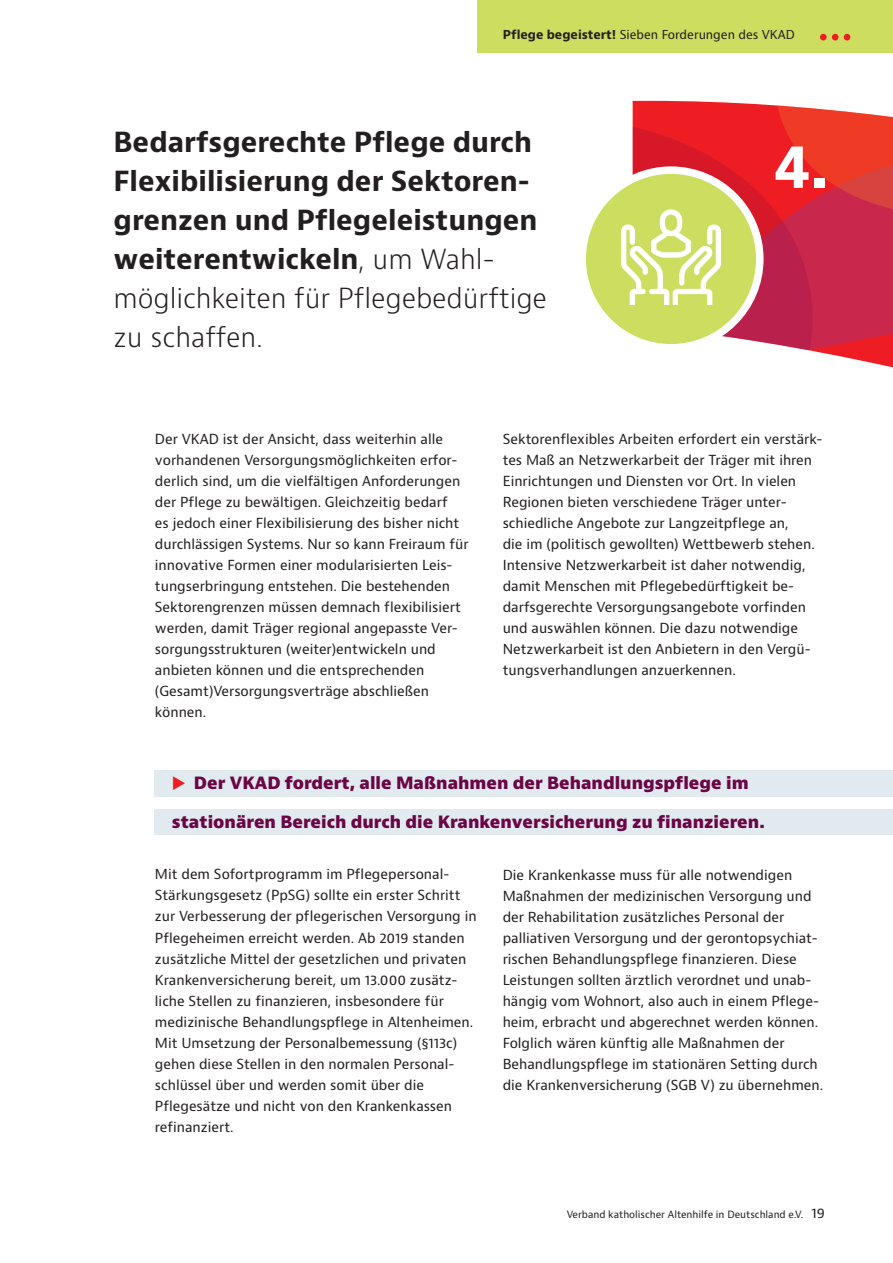
<style>
.page{position:relative;width:893px;height:1263px;background:#fff}
.page>*{position:absolute;margin:0;border:0;box-sizing:border-box;transform-origin:0 0}
.t1{font:700 60px "Bernino Sans";color:#fff}
.t2{font:700 27px/39px "Bernino Sans";color:#231f20}
.t3{font:800 16.5px "Bernino Sans";color:#6b0545}
.t4{font:13.5px/21px "Bernino Sans";color:#231f20}
.t5{font:12px "Bernino Sans";color:#231f20}
.t6{font:9.75px "Bernino Sans";color:#231f20}
.s1{font-weight:700}
.s2{font-weight:300}
.s3{color:#ee1d23}
.s4{font-size:13.5px}
</style>
<div class="page">
<div style="left:477px;top:0;width:416px;height:53px;background:#ccdd60"></div>
<div style="left:820px;top:34px;width:7px;height:7px;background:#ee1d23;border-radius:50%"></div>
<div style="left:832px;top:34px;width:6px;height:7px;background:#ee1d23;border-radius:50%"></div>
<div style="left:844px;top:34px;width:6px;height:7px;background:#ee1d23;border-radius:50%"></div>
<div style="left:578px;top:166px;width:186px;height:185px;border:15px solid #fff;border-radius:50%"></div>
<div style="left:586px;top:174px;width:170px;height:170px;background:#ccdd60;border-radius:50%"></div>
<svg style="left:621px;top:101px;width:272px;height:266px"></svg>
<div style="left:155px;top:770px;width:738px;height:26px;background:#e0eaef"></div>
<div style="left:155px;top:809px;width:738px;height:26px;background:#e0eaef"></div>
<p class="t5" style="left:503px;top:27px;width:294px"><span class="s1">Pflege begeistert!</span> Sieben Forderungen des VKAD</p>
<h2 class="t2" style="left:114px;top:123px;width:435px">Bedarfsgerechte Pflege durch<br>Flexibilisierung der Sektoren&shy;grenzen und Pflegeleistungen weiterentwickeln<span class="s2">, um Wahl&shy;möglichkeiten für Pflegebedürftige zu schaffen.</span></h2>
<h1 class="t1" style="left:773px;top:127px;width:57px">4.</h1>
<p class="t4" style="left:155px;top:429px;width:315px">Der VKAD ist der Ansicht, dass weiterhin alle vorhandenen Versorgungsmöglichkeiten erfor&shy;derlich sind, um die vielfältigen Anforderungen der Pflege zu bewältigen. Gleichzeitig bedarf<br>es jedoch einer Flexibilisierung des bisher nicht durchlässigen Systems. Nur so kann Freiraum für innovative Formen einer modularisierten Leis&shy;tungserbringung entstehen. Die bestehenden Sektorengrenzen müssen demnach flexibilisiert werden, damit Träger regional angepasste Ver-- sorgungsstrukturen (weiter)entwickeln und anbieten können und die entsprechenden (Gesamt)Versorgungsverträge abschließen können.</p>
<p class="t4" style="left:503px;top:429px;width:321px">Sektorenflexibles Arbeiten erfordert ein verstärk&shy;tes Maß an Netzwerkarbeit der Träger mit ihren Einrichtungen und Diensten vor Ort. In vielen Regionen bieten verschiedene Träger unter&shy;schiedliche Angebote zur Langzeitpflege an,<br>die im (politisch gewollten) Wettbewerb stehen.<br>Intensive Netzwerkarbeit ist daher notwendig, damit Menschen mit Pflegebedürftigkeit be&shy;darfsgerechte Versorgungsangebote vorfinden und auswählen können. Die dazu notwendige Netzwerkarbeit ist den Anbietern in den Vergü&shy;tungsverhandlungen anzuerkennen.</p>
<p class="t3" style="left:172px;top:772px;width:578px"><span class="s3">◆</span> Der VKAD fordert, alle Maßnahmen der Behandlungspflege im</p>
<p class="t3" style="left:172px;top:811px;width:594px">stationären Bereich durch die Krankenversicherung zu finanzieren.</p>
<p class="t4" style="left:155px;top:864px;width:323px">Mit dem Sofortprogramm im Pflegepersonal-Stärkungsgesetz (PpSG) sollte ein erster Schritt zur Verbesserung der pflegerischen Versorgung in Pflegeheimen erreicht werden. Ab 2019 standen zusätzliche Mittel der gesetzlichen und privaten Krankenversicherung bereit, um 13.000 zusätz&shy;liche Stellen zu finanzieren, insbesondere für medizinische Behandlungspflege in Altenheimen.<br>Mit Umsetzung der Personalbemessung (§113c) gehen diese Stellen in den normalen Personal&shy;schlüssel über und werden somit über die Pflegesätze und nicht von den Krankenkassen refinanziert.</p>
<p class="t4" style="left:503px;top:864px;width:322px">Die Krankenkasse muss für alle notwendigen Maßnahmen der medizinischen Versorgung und der Rehabilitation zusätzliches Personal der palliativen Versorgung und der gerontopsychiat&shy;rischen Behandlungspflege finanzieren. Diese Leistungen sollten ärztlich verordnet und unab&shy;hängig vom Wohnort, also auch in einem Pflege&shy;heim, erbracht und abgerechnet werden können.<br>Folglich wären künftig alle Maßnahmen der Behandlungspflege im stationären Setting durch die Krankenversicherung (SGB V) zu übernehmen.</p>
<p class="t6" style="left:567px;top:1207px;width:260px">Verband katholischer Altenhilfe in Deutschland e.V. <span class="s4">19</span></p>
</div>
